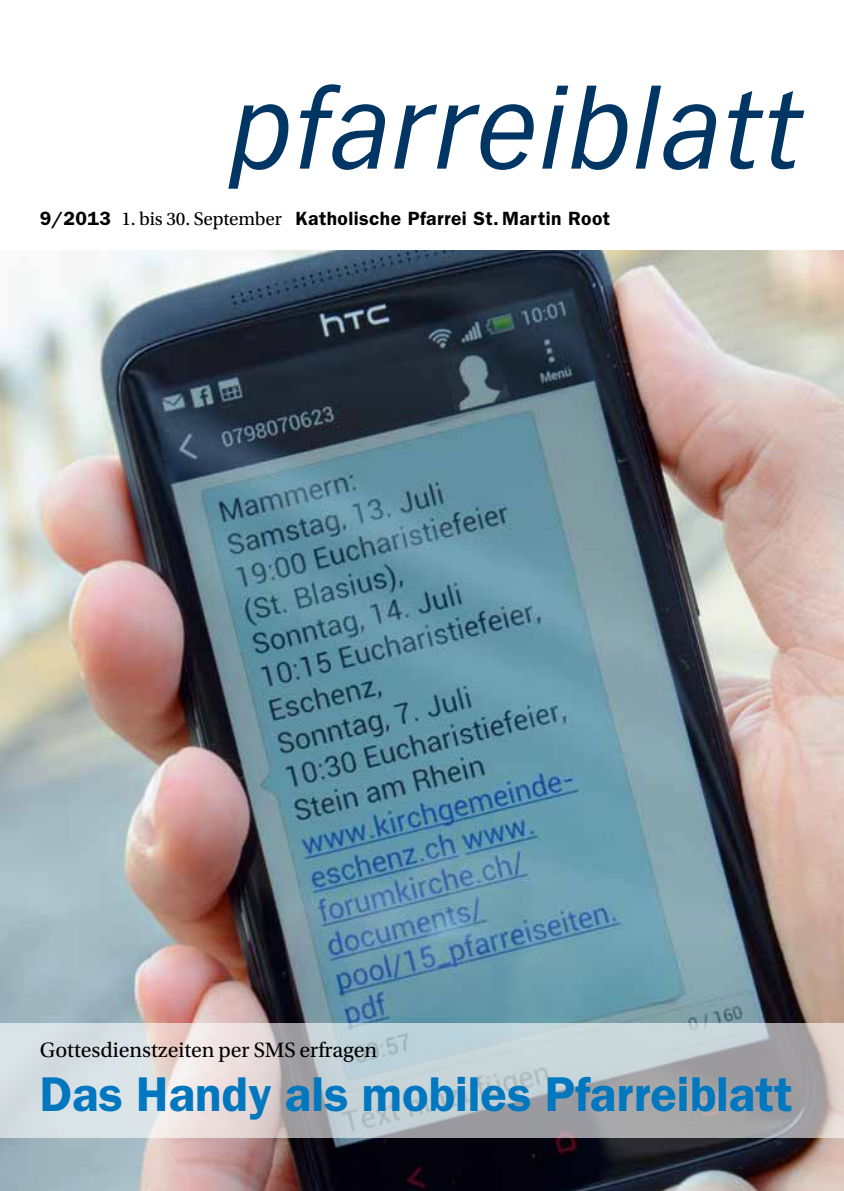
<style>
.page{position:relative;width:844px;height:1191px;background:#fff}
.page>*{position:absolute;margin:0;border:0;box-sizing:border-box;transform-origin:0 0}
.t1{font:600 49px "ITC Franklin Gothic Std";color:#0077be}
.t2{font:21.88px "Utopia Std";color:#000}
.t3{font:600 19.25px "ITC Franklin Gothic Std";letter-spacing:.02em;color:#000}
.s1{font-family:"Utopia Std";font-weight:400}
</style>
<div class="page">
<svg style="left:228px;top:104px;width:60px;height:85px"></svg>
<svg style="left:299px;top:84px;width:86px;height:86px"></svg>
<svg style="left:394px;top:104px;width:139px;height:66px"></svg>
<svg style="left:542px;top:86px;width:85px;height:84px"></svg>
<svg style="left:635px;top:86px;width:80px;height:84px"></svg>
<svg style="left:728px;top:91px;width:76px;height:78px"></svg>
<img style="left:0;top:251px;width:843px;height:940px">
<svg style="left:0;top:1023px;width:843px;height:114px;background:#c2c6c9"></svg>
<p class="t3" style="left:40px;top:207px;width:572px">9/2013 <span class="s1">1. bis 30. September</span> Katholische Pfarrei St. Martin Root</p>
<p class="t2" style="left:40px;top:1038px;width:339px">Gottesdienstzeiten per SMS erfragen</p>
<h1 class="t1" style="left:40px;top:1065px;width:754px">Das Handy als mobiles Pfarreiblatt</h1>
</div>
